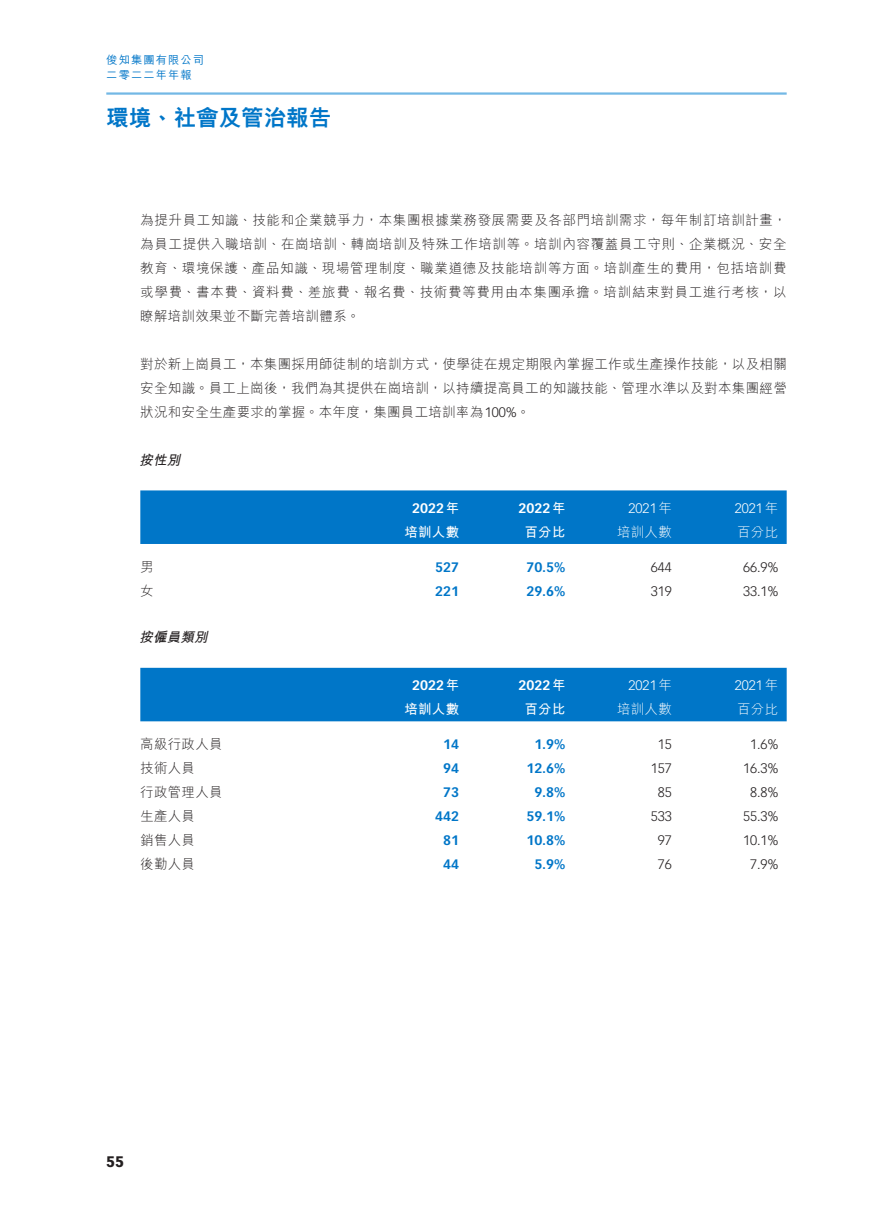
<style>
.page{position:relative;width:893px;height:1212px;background:#fff}
.page>*{position:absolute;margin:0;border:0;box-sizing:border-box;transform-origin:0 0}
.t1{font:800 22.5px "M Hei HK";color:#0076c8}
.t2{font:900 15px "Vectora LT Std";color:#231f20}
.t3{font:300 13.5px/24px "M Hei HK";letter-spacing:.02em;color:#231f20;text-align:justify}
.t4{font:300 13.5px "Vectora LT Std";color:#231f20}
.t5{font:700 13.5px "Vectora LT Std";color:#0076c8}
.t6{font:700 13.5px "Vectora LT Std";color:#fff}
.t7{font:300 13.5px "Vectora LT Std";color:#fff}
.t8{font:700 13.5px "M Hei HK";letter-spacing:.02em;color:#fff}
.t9{font:300 13.5px "M Hei HK";letter-spacing:.02em;color:#fff}
.t10{font:italic 700 13.5px "M Hei HK";color:#231f20}
.t11{font:500 11.25px/15px "M Hei HK";letter-spacing:.1em;color:#0076c8}
.s1{font-family:"Vectora LT Std"}
.s2{font-family:"M Hei HK"}
</style>
<div class="page">
<hr style="left:106px;top:92px;width:681px;height:3px;background:#73b8e5">
<div style="left:140px;top:490px;width:647px;height:54px;background:#0076c8"></div>
<div style="left:140px;top:668px;width:647px;height:53px;background:#0076c8"></div>
<p class="t11" style="left:106px;top:52px;width:99px">俊知集團有限公司二零二二年年報</p>
<h1 class="t1" style="left:106px;top:107px;width:226px">環境、社會及管治報告</h1>
<p class="t3" style="left:140px;top:208px;width:648px">為提升員工知識、技能和企業競爭力，本集團根據業務發展需要及各部門培訓需求，每年制訂培訓計畫，為員工提供入職培訓、在崗培訓、轉崗培訓及特殊工作培訓等。培訓內容覆蓋員工守則、企業概況、安全教育、環境保護、產品知識、現場管理制度、職業道德及技能培訓等方面。培訓產生的費用，包括培訓費或學費、書本費、資料費、差旅費、報名費、技術費等費用由本集團承擔。培訓結束對員工進行考核，以瞭解培訓效果並不斷完善培訓體系。</p>
<p class="t3" style="left:140px;top:352px;width:648px">對於新上崗員工，本集團採用師徒制的培訓方式，使學徒在規定期限內掌握工作或生產操作技能，以及相關安全知識。員工上崗後，我們為其提供在崗培訓，以持續提高員工的知識技能、管理水準以及對本集團經營狀況和安全生產要求的掌握。本年度，集團員工培訓率為<span class="s1">100%</span>。</p>
<p class="t10" style="left:139px;top:450px;width:46px">按性別</p>
<p class="t6" style="left:412px;top:500px;width:49px">2022<span class="s2">年</span></p>
<p class="t8" style="left:404px;top:522px;width:56px">培訓人數</p>
<p class="t7" style="left:629px;top:500px;width:45px">2021<span class="s2">年</span></p>
<p class="t9" style="left:617px;top:525px;width:56px">培訓人數</p>
<p class="t7" style="left:735px;top:500px;width:45px">2021<span class="s2">年</span></p>
<p class="t9" style="left:737px;top:525px;width:43px">百分比</p>
<p class="t4" style="left:743px;top:559px;width:37px">66.9%</p>
<p class="t6" style="left:518px;top:500px;width:49px">2022<span class="s2">年</span></p>
<p class="t8" style="left:524px;top:522px;width:43px">百分比</p>
<p class="t3" style="left:140px;top:555px;width:15px">男</p>
<p class="t5" style="left:526px;top:559px;width:41px">70.5%</p>
<p class="t5" style="left:435px;top:559px;width:25px">527</p>
<p class="t4" style="left:651px;top:559px;width:23px">644</p>
<p class="t3" style="left:140px;top:579px;width:15px">女</p>
<p class="t10" style="left:139px;top:627px;width:74px">按僱員類別</p>
<p class="t3" style="left:140px;top:732px;width:84px">高級行政人員</p>
<p class="t3" style="left:140px;top:756px;width:56px">技術人員</p>
<p class="t3" style="left:140px;top:780px;width:84px">行政管理人員</p>
<p class="t3" style="left:140px;top:804px;width:56px">生產人員</p>
<p class="t3" style="left:140px;top:828px;width:56px">銷售人員</p>
<p class="t3" style="left:140px;top:852px;width:56px">後勤人員</p>
<p class="t2" style="left:106px;top:1152px;width:19px">55</p>
<p class="t5" style="left:435px;top:583px;width:25px">221</p>
<p class="t5" style="left:526px;top:583px;width:41px">29.6%</p>
<p class="t4" style="left:651px;top:583px;width:23px">319</p>
<p class="t4" style="left:743px;top:583px;width:37px">33.1%</p>
<p class="t6" style="left:412px;top:677px;width:49px">2022<span class="s2">年</span></p>
<p class="t8" style="left:404px;top:699px;width:56px">培訓人數</p>
<p class="t5" style="left:443px;top:736px;width:17px">14</p>
<p class="t6" style="left:518px;top:677px;width:49px">2022<span class="s2">年</span></p>
<p class="t8" style="left:524px;top:699px;width:43px">百分比</p>
<p class="t5" style="left:534px;top:736px;width:33px">1.9%</p>
<p class="t7" style="left:629px;top:677px;width:45px">2021<span class="s2">年</span></p>
<p class="t9" style="left:617px;top:702px;width:56px">培訓人數</p>
<p class="t4" style="left:658px;top:736px;width:16px">15</p>
<p class="t7" style="left:735px;top:677px;width:45px">2021<span class="s2">年</span></p>
<p class="t9" style="left:737px;top:702px;width:43px">百分比</p>
<p class="t4" style="left:750px;top:736px;width:30px">1.6%</p>
<p class="t5" style="left:443px;top:760px;width:17px">94</p>
<p class="t5" style="left:526px;top:760px;width:41px">12.6%</p>
<p class="t4" style="left:651px;top:760px;width:23px">157</p>
<p class="t4" style="left:743px;top:760px;width:37px">16.3%</p>
<p class="t5" style="left:443px;top:784px;width:17px">73</p>
<p class="t5" style="left:534px;top:784px;width:33px">9.8%</p>
<p class="t4" style="left:658px;top:784px;width:16px">85</p>
<p class="t4" style="left:750px;top:784px;width:30px">8.8%</p>
<p class="t5" style="left:435px;top:808px;width:25px">442</p>
<p class="t5" style="left:526px;top:808px;width:41px">59.1%</p>
<p class="t4" style="left:651px;top:808px;width:23px">533</p>
<p class="t4" style="left:743px;top:808px;width:37px">55.3%</p>
<p class="t5" style="left:443px;top:832px;width:17px">81</p>
<p class="t5" style="left:526px;top:832px;width:41px">10.8%</p>
<p class="t4" style="left:658px;top:832px;width:16px">97</p>
<p class="t4" style="left:743px;top:832px;width:37px">10.1%</p>
<p class="t5" style="left:443px;top:856px;width:17px">44</p>
<p class="t5" style="left:534px;top:856px;width:33px">5.9%</p>
<p class="t4" style="left:658px;top:856px;width:16px">76</p>
<p class="t4" style="left:750px;top:856px;width:30px">7.9%</p>
</div>
